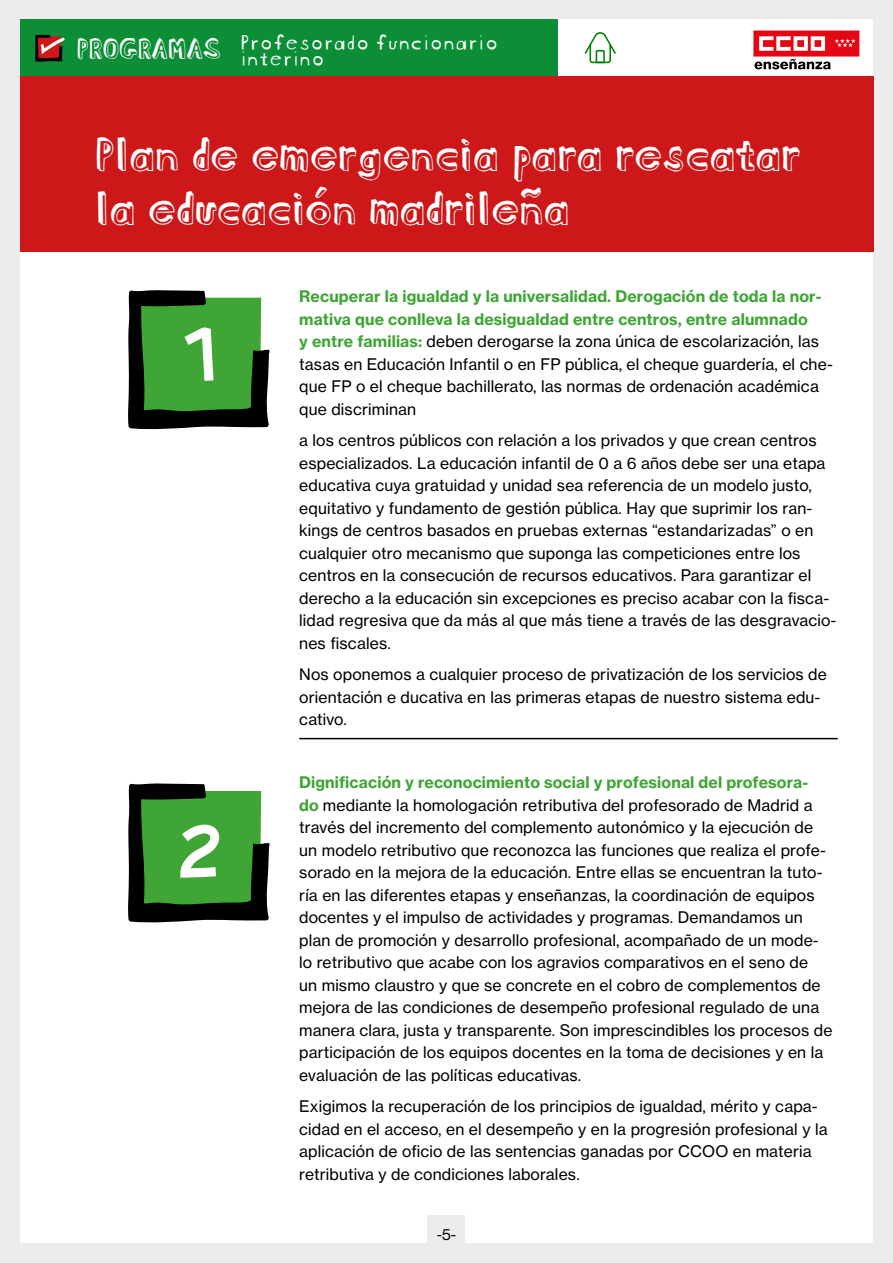
<style>
.page{position:relative;width:893px;height:1263px;background:#fff}
.page>*{position:absolute;margin:0;border:0;box-sizing:border-box;transform-origin:0 0}
.t1{font:82.5px "Creative Block BB";color:#fff}
.t2{font:45px/54px "Blockhead Dark Side";color:#fff}
.t3{font:27.6px "Blockhead Dark Side";color:#fff}
.t4{font:22.5px/15.9px "Blockhead Unplugged";color:#fff}
.t5{font:15.75px/22.5px "Volta Modern Text 55 Roman";letter-spacing:.01em;color:#000}
.t6{font:700 15.75px/22.5px "Volta Modern Text 75";letter-spacing:.01em;color:#3fa535}
.t7{font:15.75px "Volta Modern Display 55 Roman";color:#000}
.s1{font-family:"Volta Modern Text 75";font-weight:700;color:#3fa535}
</style>
<div class="page">
<div style="left:0;top:0;width:20px;height:1263px;background:#ececec"></div>
<div style="left:873px;top:0;width:20px;height:1263px;background:#ececec"></div>
<div style="left:4px;top:1243px;width:889px;height:20px;background:#ececec"></div>
<div style="left:4px;top:0;width:889px;height:19px;background:#ececec"></div>
<div style="left:20px;top:19px;width:537px;height:57px;background:#0b8e36"></div>
<svg style="left:753px;top:31px;width:106px;height:38px"></svg>
<svg style="left:585px;top:32px;width:31px;height:31px"></svg>
<div style="left:428px;top:1215px;width:37px;height:38px;background:#ececec"></div>
<svg style="left:35px;top:35px;width:30px;height:27px"></svg>
<hr style="left:299px;top:738px;width:539px;height:1px;background:#000">
<div style="left:20px;top:76px;width:853px;height:176px;background:#cd1719"></div>
<svg style="left:128px;top:290px;width:142px;height:140px;background:#3b7935"></svg>
<svg style="left:128px;top:783px;width:142px;height:140px;background:#3b7935"></svg>
<h3 class="t3" style="left:77px;top:24px;width:146px">PROGRAMAS</h3>
<h3 class="t4" style="left:239px;top:31px;width:260px">Profesorado funcionario interino</h3>
<h2 class="t2" style="left:95px;top:122px;width:707px">Plan de emergencia para rescatar la educación madrileña</h2>
<h1 class="t1" style="left:182px;top:321px;width:37px">1</h1>
<h1 class="t1" style="left:176px;top:814px;width:48px">2</h1>
<p class="t6" style="left:299px;top:285px;width:524px">Recuperar la igualdad y la universalidad. Derogación de toda la nor&shy;mativa que conlleva la desigualdad entre centros, entre alumnado</p>
<p class="t5" style="left:299px;top:330px;width:535px"><span class="s1">y entre familias:</span> deben derogarse la zona única de escolarización, las tasas en Educación Infantil o en FP pública, el cheque guardería, el che&shy;que FP o el cheque bachillerato, las normas de ordenación académica que discriminan</p>
<p class="t5" style="left:299px;top:429px;width:539px">a los centros públicos con relación a los privados y que crean centros especializados. La educación infantil de 0 a 6 años debe ser una etapa educativa cuya gratuidad y unidad sea referencia de un modelo justo, equitativo y fundamento de gestión pública. Hay que suprimir los ran&shy;kings de centros basados en pruebas externas “estandarizadas” o en cualquier otro mecanismo que suponga las competiciones entre los centros en la consecución de recursos educativos. Para garantizar el derecho a la educación sin excepciones es preciso acabar con la fisca&shy;lidad regresiva que da más al que más tiene a través de las desgravacio&shy;nes fiscales.</p>
<p class="t5" style="left:299px;top:663px;width:529px">Nos oponemos a cualquier proceso de privatización de los servicios de orientación e ducativa en las primeras etapas de nuestro sistema edu&shy;cativo.</p>
<p class="t6" style="left:299px;top:771px;width:511px">Dignificación y reconocimiento social y profesional del profesora-</p>
<p class="t5" style="left:299px;top:794px;width:535px"><span class="s1">do</span> mediante la homologación retributiva del profesorado de Madrid a través del incremento del complemento autonómico y la ejecución de un modelo retributivo que reconozca las funciones que realiza el profe&shy;sorado en la mejora de la educación. Entre ellas se encuentran la tuto&shy;ría en las diferentes etapas y enseñanzas, la coordinación de equipos docentes y el impulso de actividades y programas. Demandamos un plan de promoción y desarrollo profesional, acompañado de un mode&shy;lo retributivo que acabe con los agravios comparativos en el seno de<br>un mismo claustro y que se concrete en el cobro de complementos de mejora de las condiciones de desempeño profesional regulado de una manera clara, justa y transparente. Son imprescindibles los procesos de participación de los equipos docentes en la toma de decisiones y en la evaluación de las políticas educativas.</p>
<p class="t5" style="left:299px;top:1095px;width:530px">Exigimos la recuperación de los principios de igualdad, mérito y capa&shy;cidad en el acceso, en el desempeño y en la progresión profesional y la aplicación de oficio de las sentencias ganadas por CCOO en materia retributiva y de condiciones laborales.</p>
<p class="t7" style="left:437px;top:1225px;width:21px">-5-</p>
</div>
